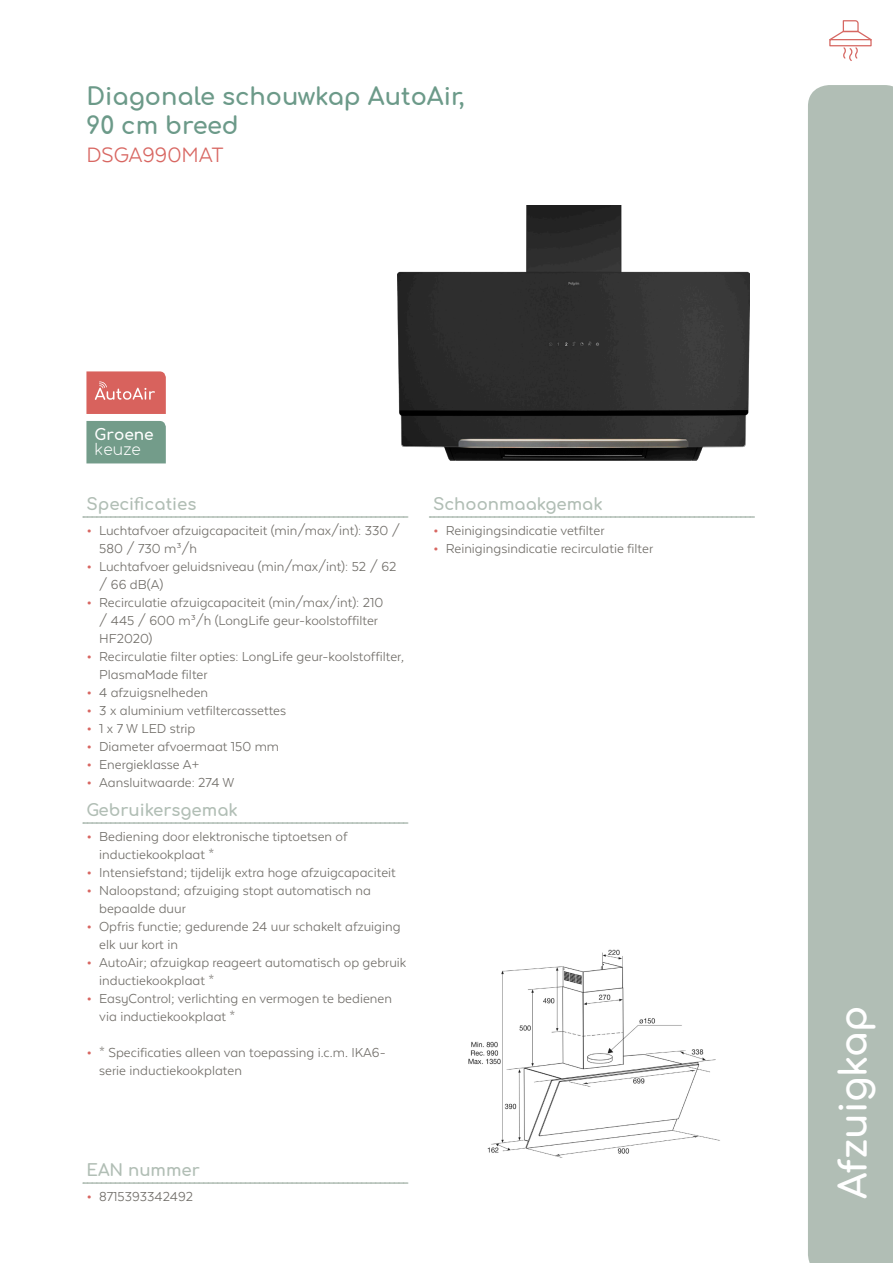
<style>
.page{position:relative;width:893px;height:1263px;background:#fff}
.page>*{position:absolute;margin:0;border:0;box-sizing:border-box;transform-origin:0 0}
.t1{font:700 37.5px "Comfortaa";color:#fff}
.Productomschrijving{font:700 24px/28.5px "Comfortaa";color:#6c9a89}
.Typenummer{font:24px "Texta Alt";color:#d86762}
.producttekst_tussenk{font:700 16.5px "Comfortaa";color:#b1beb5}
.Producttekst_tussenk{font:700 16.5px "Comfortaa";color:#b1beb5}
.t2{font:700 15.3px/15.3px "Comfortaa";color:#fff}
.producttekst_bullet{font:15px/18px "Texta Alt";color:#706d68}
.s1{font-weight:300}
.s2{font-weight:700;font-size:18px;color:#d86762}
</style>
<div class="page">
<div style="left:808px;top:85px;width:85px;height:1178px;background:#b1beb5"></div>
<svg style="left:829px;top:20px;width:43px;height:41px"></svg>
<img style="left:398px;top:205px;width:352px;height:256px">
<svg style="left:83px;top:516px;width:325px;height:2px"></svg>
<svg style="left:83px;top:822px;width:325px;height:2px"></svg>
<svg style="left:429px;top:516px;width:325px;height:2px"></svg>
<svg style="left:83px;top:1182px;width:325px;height:2px"></svg>
<img style="left:468px;top:949px;width:252px;height:209px">
<svg style="left:86px;top:371px;width:80px;height:43px;background:#db6f6a"></svg>
<div style="left:86px;top:421px;width:80px;height:42px;background:#739c8a"></div>
<p class="Productomschrijving" style="left:86px;top:79px;width:380px">Diagonale schouwkap AutoAir,<br>90 cm breed</p>
<p class="Typenummer" style="left:86px;top:143px;width:139px">DSGA990MAT</p>
<p class="t2" style="left:95px;top:425px;width:61px">Groene <span class="s1">keuze</span></p>
<p class="producttekst_tussenk" style="left:86px;top:489px;width:112px">Specificaties</p>
<p class="producttekst_bullet" style="left:99px;top:521px;width:302px;text-indent:-13px"><span class="s2">•</span> Luchtafvoer afzuigcapaciteit (min/max/int): 330 /<br>580 / 730 m³/h</p>
<p class="producttekst_bullet" style="left:99px;top:557px;width:299px;text-indent:-13px"><span class="s2">•</span> Luchtafvoer geluidsniveau (min/max/int): 52 / 62 / 66 dB(A)</p>
<p class="producttekst_bullet" style="left:99px;top:593px;width:285px;text-indent:-13px"><span class="s2">•</span> Recirculatie afzuigcapaciteit (min/max/int): 210 / 445 / 600 m³/h (LongLife geur-koolstoffilter<br>HF2020)</p>
<p class="producttekst_bullet" style="left:99px;top:647px;width:306px;text-indent:-13px"><span class="s2">•</span> Recirculatie filter opties: LongLife geur-koolstoffilter,<br>PlasmaMade filter</p>
<p class="producttekst_bullet" style="left:86px;top:683px;width:123px"><span class="s2">•</span> 4 afzuigsnelheden</p>
<p class="producttekst_bullet" style="left:86px;top:701px;width:201px"><span class="s2">•</span> 3 x aluminium vetfiltercassettes</p>
<p class="producttekst_bullet" style="left:86px;top:719px;width:110px"><span class="s2">•</span> 1 x 7 W LED strip</p>
<p class="producttekst_bullet" style="left:86px;top:737px;width:194px"><span class="s2">•</span> Diameter afvoermaat 150 mm</p>
<p class="producttekst_bullet" style="left:86px;top:755px;width:114px"><span class="s2">•</span> Energieklasse A+</p>
<p class="producttekst_bullet" style="left:86px;top:773px;width:150px"><span class="s2">•</span> Aansluitwaarde: 274 W</p>
<p class="producttekst_tussenk" style="left:86px;top:795px;width:153px">Gebruikersgemak</p>
<p class="producttekst_bullet" style="left:99px;top:827px;width:250px;text-indent:-13px"><span class="s2">•</span> Bediening door elektronische tiptoetsen of inductiekookplaat *</p>
<p class="producttekst_bullet" style="left:86px;top:863px;width:311px"><span class="s2">•</span> Intensiefstand; tijdelijk extra hoge afzuigcapaciteit</p>
<p class="producttekst_bullet" style="left:99px;top:881px;width:273px;text-indent:-13px"><span class="s2">•</span> Naloopstand; afzuiging stopt automatisch na bepaalde duur</p>
<p class="producttekst_bullet" style="left:99px;top:917px;width:303px;text-indent:-13px"><span class="s2">•</span> Opfris functie; gedurende 24 uur schakelt afzuiging elk uur kort in</p>
<p class="producttekst_bullet" style="left:99px;top:953px;width:309px;text-indent:-13px"><span class="s2">•</span> AutoAir; afzuigkap reageert automatisch op gebruik inductiekookplaat *</p>
<p class="producttekst_bullet" style="left:99px;top:989px;width:294px;text-indent:-13px"><span class="s2">•</span> EasyControl; verlichting en vermogen te bedienen via inductiekookplaat *</p>
<p class="producttekst_bullet" style="left:99px;top:1043px;width:288px;text-indent:-13px"><span class="s2">•</span> * Specificaties alleen van toepassing i.c.m. IKA6- serie inductiekookplaten</p>
<p class="producttekst_tussenk" style="left:433px;top:489px;width:171px">Schoonmaakgemak</p>
<p class="producttekst_bullet" style="left:433px;top:521px;width:173px"><span class="s2">•</span> Reinigingsindicatie vetfilter</p>
<p class="producttekst_bullet" style="left:433px;top:539px;width:222px"><span class="s2">•</span> Reinigingsindicatie recirculatie filter</p>
<p class="Producttekst_tussenk" style="left:86px;top:1155px;width:115px">EAN nummer</p>
<p class="producttekst_bullet" style="left:86px;top:1187px;width:108px"><span class="s2">•</span> 8715393342492</p>
<p class="t1" style="left:819px;top:1199px;width:195px;rotate:-90deg">Afzuigkap</p>
</div>
